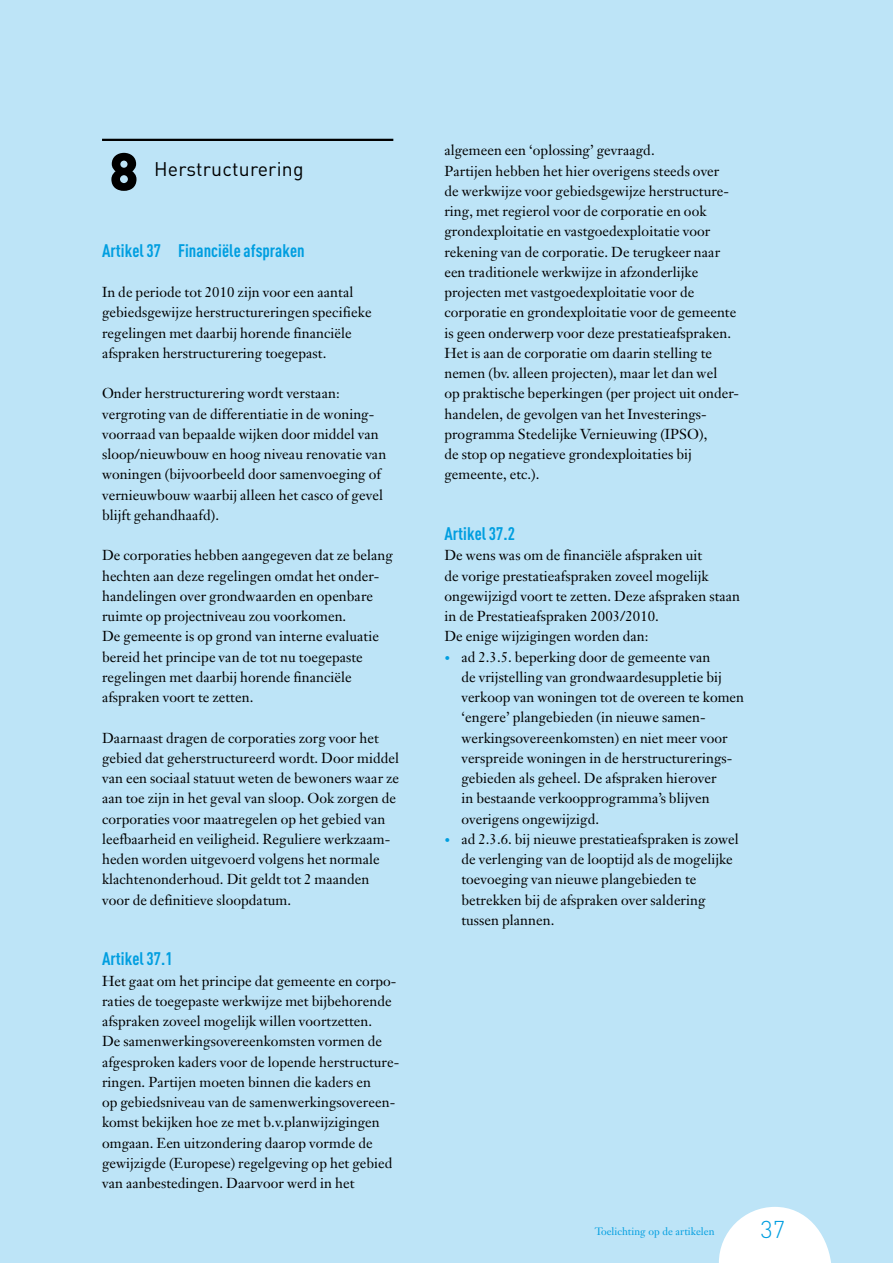
<style>
.page{position:relative;width:893px;height:1263px;background:#bde4f7}
.page>*{position:absolute;margin:0;border:0;box-sizing:border-box;transform-origin:0 0}
.t1{font:900 52.5px "DINOT";color:#000}
.t2{font:300 24px "DINOT";color:#009ee0}
.t3{font:19.5px "DINOT";letter-spacing:.01em;color:#000}
.t4{font:700 condensed 18px "DINOT";letter-spacing:.005em;color:#009ee0}
.t5{font:14.25px/20.2px "Janson Text";letter-spacing:.005em;color:#000}
.t6{font:10.5px "Janson Text";color:#009ee0}
.s1{font-family:"DINOT";font-weight:700;font-size:12px;color:#009ee0}
</style>
<div class="page">
<hr style="left:102px;top:139px;width:291px;height:2px;background:#000">
<svg style="left:719px;top:1207px;width:112px;height:56px"></svg>
<h1 class="t1" style="left:109px;top:136px;width:31px">8</h1>
<h3 class="t3" style="left:154px;top:155px;width:151px">Herstructurering</h3>
<p class="t4" style="left:102px;top:239px;width:204px">Artikel 37 Financiële afspraken</p>
<p class="t5" style="left:102px;top:282px;width:271px">In de periode tot 2010 zijn voor een aantal gebiedsgewijze herstructureringen specifieke regelingen met daarbij horende financiële afspraken herstructurering toegepast.</p>
<p class="t5" style="left:102px;top:383px;width:286px">Onder herstructurering wordt verstaan: vergroting van de differentiatie in de woning&shy;voorraad van bepaalde wijken door middel van sloop/nieuwbouw en hoog niveau renovatie van woningen (bijvoorbeeld door samenvoeging of vernieuwbouw waarbij alleen het casco of gevel blijft gehandhaafd).</p>
<p class="t5" style="left:102px;top:545px;width:292px">De corporaties hebben aangegeven dat ze belang hechten aan deze regelingen omdat het onder&shy;handelingen over grondwaarden en openbare ruimte op projectniveau zou voorkomen.<br>De gemeente is op grond van interne evaluatie bereid het principe van de tot nu toegepaste regelingen met daarbij horende financiële afspraken voort te zetten.</p>
<p class="t5" style="left:102px;top:727px;width:299px">Daarnaast dragen de corporaties zorg voor het gebied dat geherstructureerd wordt. Door middel van een sociaal statuut weten de bewoners waar ze aan toe zijn in het geval van sloop. Ook zorgen de corporaties voor maatregelen op het gebied van leefbaarheid en veiligheid. Reguliere werkzaam&shy;heden worden uitgevoerd volgens het normale klachtenonderhoud. Dit geldt tot 2 maanden voor de definitieve sloopdatum.</p>
<p class="t4" style="left:102px;top:948px;width:72px">Artikel 37.1</p>
<p class="t5" style="left:102px;top:970px;width:299px">Het gaat om het principe dat gemeente en corpo&shy;raties de toegepaste werkwijze met bijbehorende afspraken zoveel mogelijk willen voortzetten.<br>De samenwerkingsovereenkomsten vormen de afgesproken kaders voor de lopende herstructure&shy;ringen. Partijen moeten binnen die kaders en<br>op gebiedsniveau van de samenwerkingsovereen&shy;komst bekijken hoe ze met b.v.planwijzigingen omgaan. Een uitzondering daarop vormde de gewijzigde (Europese) regelgeving op het gebied van aanbestedingen. Daarvoor werd in het</p>
<p class="t5" style="left:444px;top:140px;width:296px">algemeen een ‘oplossing’ gevraagd.<br>Partijen hebben het hier overigens steeds over<br>de werkwijze voor gebiedsgewijze herstructure&shy;ring, met regierol voor de corporatie en ook grondexploitatie en vastgoedexploitatie voor rekening van de corporatie. De terugkeer naar een traditionele werkwijze in afzonderlijke projecten met vastgoedexploitatie voor de corporatie en grondexploitatie voor de gemeente is geen onderwerp voor deze prestatieafspraken.<br>Het is aan de corporatie om daarin stelling te nemen (bv. alleen projecten), maar let dan wel<br>op praktische beperkingen (per project uit onder&shy;handelen, de gevolgen van het Investerings&shy;programma Stedelijke Vernieuwing (IPSO),<br>de stop op negatieve grondexploitaties bij gemeente, etc.).</p>
<p class="t4" style="left:444px;top:523px;width:72px">Artikel 37.2</p>
<p class="t5" style="left:444px;top:545px;width:297px">De wens was om de financiële afspraken uit<br>de vorige prestatieafspraken zoveel mogelijk ongewijzigd voort te zetten. Deze afspraken staan in de Prestatieafspraken 2003/2010.<br>De enige wijzigingen worden dan:</p>
<p class="t5" style="left:461px;top:646px;width:284px;text-indent:-17px"><span class="s1">•</span> ad 2.3.5. beperking door de gemeente van<br>de vrijstelling van grondwaardesuppletie bij verkoop van woningen tot de overeen te komen ‘engere’ plangebieden (in nieuwe samen&shy;werkingsovereenkomsten) en niet meer voor verspreide woningen in de herstructurerings&shy;gebieden als geheel. De afspraken hierover<br>in bestaande verkoopprogramma’s blijven overigens ongewijzigd.</p>
<p class="t5" style="left:461px;top:829px;width:279px;text-indent:-17px"><span class="s1">•</span> ad 2.3.6. bij nieuwe prestatieafspraken is zowel de verlenging van de looptijd als de mogelijke toevoeging van nieuwe plangebieden te betrekken bij de afspraken over saldering tussen plannen.</p>
<p class="t6" style="left:595px;top:1225px;width:121px">Toelichting op de artikelen</p>
<h2 class="t2" style="left:760px;top:1213px;width:26px">37</h2>
</div>
